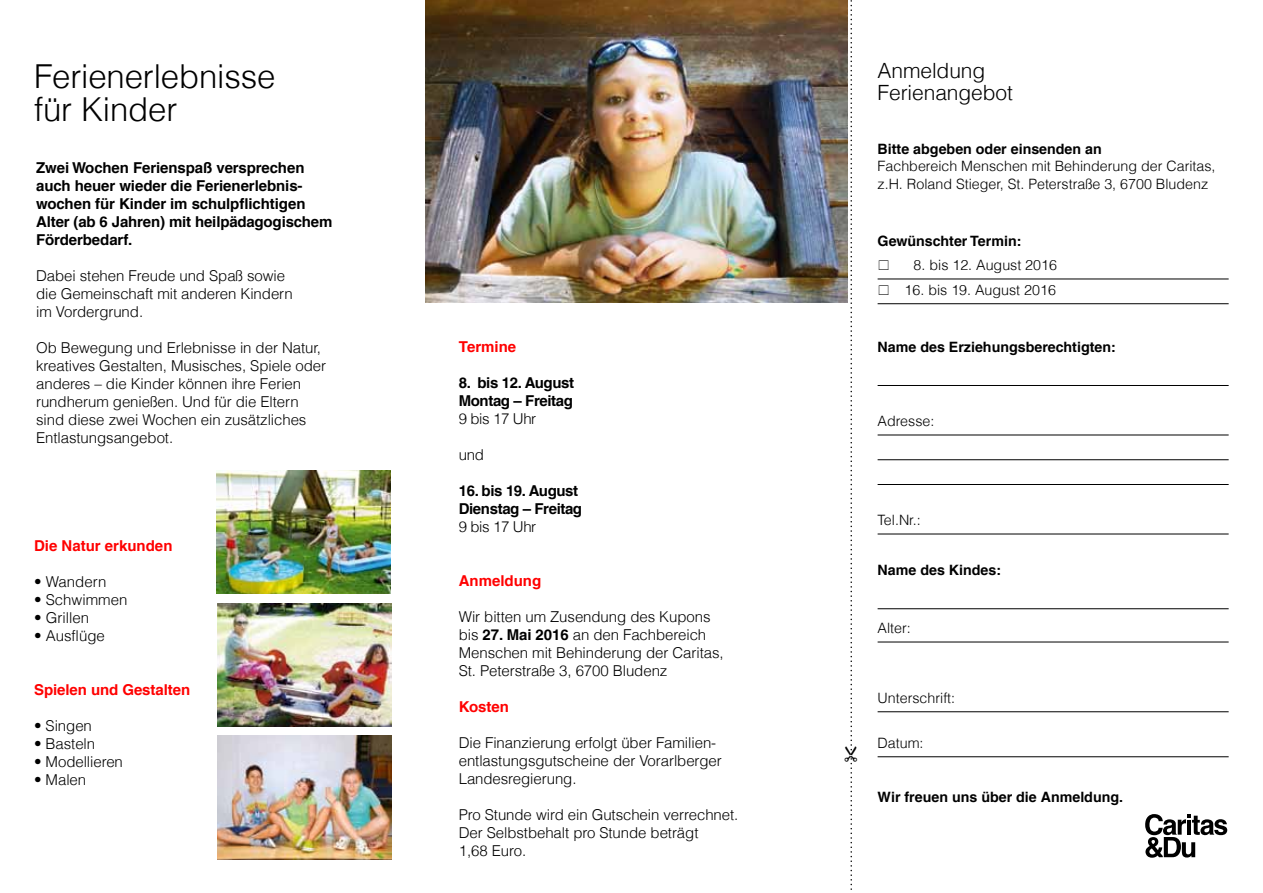
<style>
.page{position:relative;width:1263px;height:893px;background:#fff}
.page>*{position:absolute;margin:0;border:0;box-sizing:border-box;transform-origin:0 0}
.t1{font:300 33px/33px "Helveticafor Caritas";letter-spacing:-.005em;color:#000}
.t2{font:300 21px/22.5px "Helvetica LT Com";letter-spacing:-.005em;color:#000}
.t3{font:300 15px/18px "Helveticafor Caritas";letter-spacing:-.005em;color:#000}
.t4{font:700 15px/18px "Helveticafor Caritas";letter-spacing:-.005em;color:#000}
.t5{font:700 15px/18px "Helveticafor Caritas";letter-spacing:-.025em;color:#000}
.t6{font:700 15px "Helveticafor Caritas";color:#f00}
.t7{font:300 14.25px/17.2px "Helvetica LT Com";color:#000}
.t8{font:700 14.25px "Helvetica LT Com";color:#000}
.t9{font:300 14.25px "Helveticafor Caritas";color:#000}
.s1{font-weight:700}
</style>
<div class="page">
<img style="left:217px;top:736px;width:175px;height:123px">
<img style="left:217px;top:603px;width:175px;height:124px">
<hr style="left:878px;top:279px;width:350px;height:1px;background:#000">
<hr style="left:878px;top:303px;width:350px;height:1px;background:#000">
<hr style="left:878px;top:385px;width:350px;height:1px;background:#000">
<hr style="left:878px;top:435px;width:350px;height:1px;background:#000">
<hr style="left:878px;top:459px;width:350px;height:1px;background:#000">
<hr style="left:878px;top:484px;width:350px;height:1px;background:#000">
<hr style="left:878px;top:534px;width:350px;height:1px;background:#000">
<hr style="left:878px;top:608px;width:350px;height:1px;background:#000">
<hr style="left:878px;top:642px;width:350px;height:1px;background:#000">
<hr style="left:878px;top:711px;width:350px;height:1px;background:#000">
<hr style="left:878px;top:756px;width:350px;height:1px;background:#000">
<img style="left:425px;top:0;width:420px;height:303px">
<img style="left:217px;top:471px;width:174px;height:123px">
<svg style="left:1145px;top:814px;width:82px;height:44px"></svg>
<svg style="left:845px;top:0;width:7px;height:890px"></svg>
<h1 class="t1" style="left:34px;top:59px;width:243px">Ferienerlebnisse für Kinder</h1>
<p class="t4" style="left:36px;top:159px;width:298px">Zwei Wochen Ferienspaß versprechen auch heuer wieder die Ferienerlebnis&shy;wochen für Kinder im schulpflichtigen Alter (ab 6 Jahren) mit heilpädagogischem Förderbedarf.</p>
<p class="t3" style="left:36px;top:266px;width:258px">Dabei stehen Freude und Spaß sowie die Gemeinschaft mit anderen Kindern im Vordergrund.</p>
<p class="t3" style="left:36px;top:338px;width:292px">Ob Bewegung und Erlebnisse in der Natur, kreatives Gestalten, Musisches, Spiele oder anderes – die Kinder können ihre Ferien rundherum genießen. Und für die Eltern sind diese zwei Wochen ein zusätzliches Entlastungsangebot.</p>
<p class="t6" style="left:34px;top:536px;width:140px">Die Natur erkunden</p>
<p class="t3" style="left:34px;top:572px;width:74px">• Wandern</p>
<p class="t3" style="left:34px;top:590px;width:95px">• Schwimmen</p>
<p class="t3" style="left:34px;top:608px;width:57px">• Grillen</p>
<p class="t3" style="left:34px;top:626px;width:72px">• Ausflüge</p>
<p class="t6" style="left:34px;top:680px;width:158px">Spielen und Gestalten</p>
<p class="t3" style="left:34px;top:716px;width:59px">• Singen</p>
<p class="t3" style="left:34px;top:734px;width:63px">• Basteln</p>
<p class="t3" style="left:34px;top:752px;width:90px">• Modellieren</p>
<p class="t3" style="left:34px;top:770px;width:54px">• Malen</p>
<p class="t6" style="left:459px;top:338px;width:59px">Termine</p>
<p class="t5" style="left:459px;top:374px;width:117px">8. bis 12. August<br>Montag – Freitag</p>
<p class="t3" style="left:459px;top:410px;width:79px">9 bis 17 Uhr</p>
<p class="t3" style="left:459px;top:446px;width:27px">und</p>
<p class="t5" style="left:459px;top:482px;width:125px">16. bis 19. August<br>Dienstag – Freitag</p>
<p class="t3" style="left:459px;top:518px;width:79px">9 bis 17 Uhr</p>
<p class="t6" style="left:459px;top:572px;width:84px">Anmeldung</p>
<p class="t3" style="left:459px;top:608px;width:266px">Wir bitten um Zusendung des Kupons bis <span class="s1">27. Mai 2016</span> an den Fachbereich Menschen mit Behinderung der Caritas, St. Peterstraße 3, 6700 Bludenz</p>
<p class="t6" style="left:459px;top:698px;width:52px">Kosten</p>
<p class="t3" style="left:459px;top:734px;width:265px">Die Finanzierung erfolgt über Familien&shy;entlastungsgutscheine der Vorarlberger<br>Landesregierung.</p>
<p class="t3" style="left:459px;top:806px;width:281px">Pro Stunde wird ein Gutschein verrechnet.<br>Der Selbstbehalt pro Stunde beträgt<br>1,68 Euro.</p>
<h2 class="t2" style="left:878px;top:59px;width:137px">Anmeldung<br>Ferienangebot</h2>
<p class="t8" style="left:878px;top:140px;width:226px">Bitte abgeben oder einsenden an</p>
<p class="t7" style="left:878px;top:157px;width:339px">Fachbereich Menschen mit Behinderung der Caritas, z.H. Roland Stieger, St. Peterstraße 3, 6700 Bludenz</p>
<p class="t8" style="left:878px;top:232px;width:145px">Gewünschter Termin:</p>
<p class="t9" style="left:914px;top:256px;width:145px">8. bis 12. August 2016</p>
<p class="t9" style="left:904px;top:281px;width:153px">16. bis 19. August 2016</p>
<p class="t8" style="left:878px;top:338px;width:240px">Name des Erziehungsberechtigten:</p>
<p class="t7" style="left:878px;top:412px;width:58px">Adresse:</p>
<p class="t7" style="left:878px;top:511px;width:45px">Tel.Nr.:</p>
<p class="t8" style="left:878px;top:561px;width:125px">Name des Kindes:</p>
<p class="t7" style="left:878px;top:619px;width:35px">Alter:</p>
<p class="t7" style="left:878px;top:689px;width:79px">Unterschrift:</p>
<p class="t7" style="left:878px;top:734px;width:47px">Datum:</p>
<p class="t8" style="left:878px;top:788px;width:247px">Wir freuen uns über die Anmeldung.</p>
</div>
